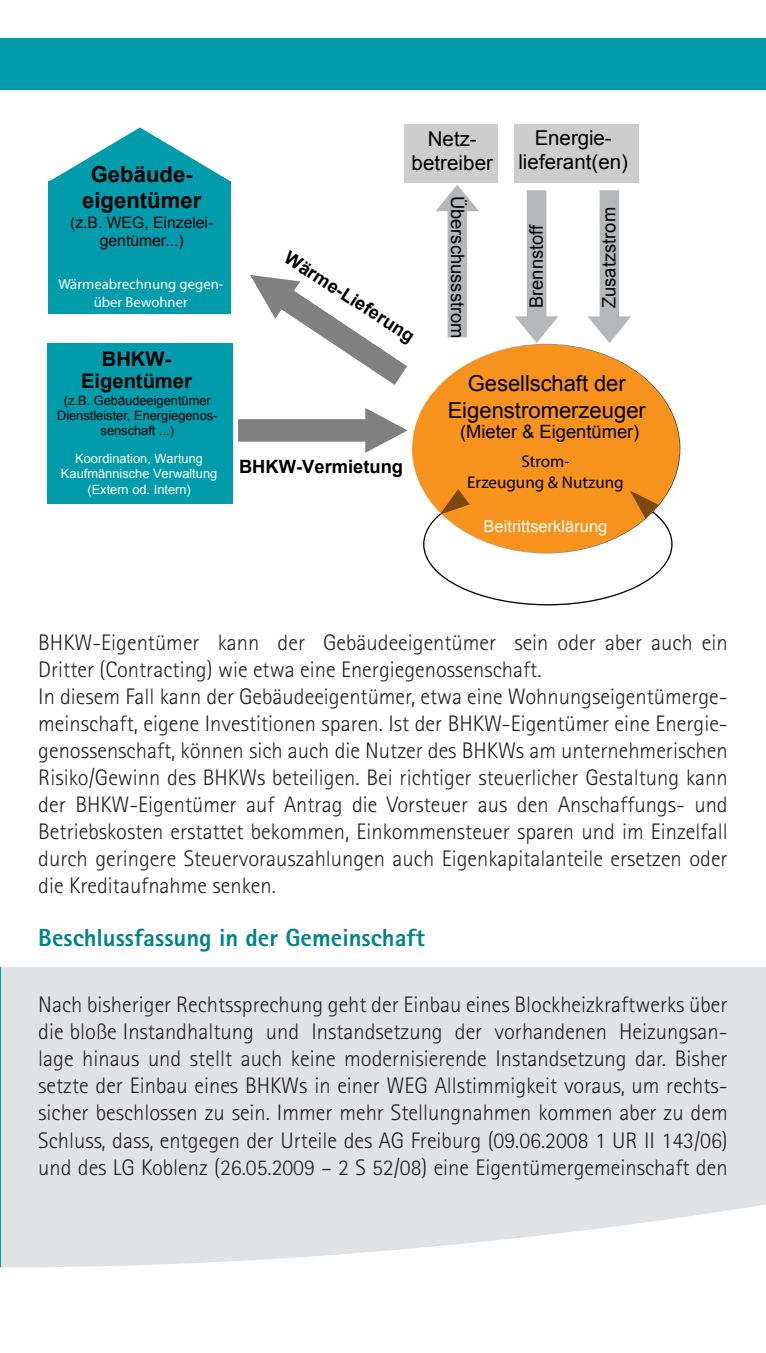
<style>
.page{position:relative;width:766px;height:1353px;background:#fff}
.page>*{position:absolute;margin:0;border:0;box-sizing:border-box;transform-origin:0 0}
.t1{font:800 24.75px "Rotis Sans Serif";color:#00828f}
.t2{font:300 22.5px/27px "Rotis Sans Serif";color:#231f20;text-align:justify}
.t3{font:22.05px/26.3px "Arial";color:#000001;text-align:center}
.t4{font:700 22.05px/25.7px "Arial";color:#000001;text-align:center}
.t5{font:20.47px/24.5px "Arial";color:#000001;text-align:center}
.t6{font:700 20.25px/22.1px "Arial";color:#000001;text-align:center}
.t7{font:18.22px "Arial";color:#000001}
.t8{font:700 18.22px "Arial";color:#000001}
.t9{font:17.1px/20.5px "Myriad Pro";color:#000001;text-align:center}
.t10{font:16.43px "Arial";color:#fff}
.t11{font:15.75px/18.9px "Arial";color:#000001;text-align:center}
.t12{font:14.62px/17.6px "Myriad Pro";color:#fff;text-align:center}
.t13{font:12.83px/15.3px "Arial";color:#000001;text-align:center}
.t14{font:12.83px/15.3px "Arial";color:#fff;text-align:center}
</style>
<div class="page">
<div style="left:0;top:967px;width:765px;height:385px;background:#e1e2e4"></div>
<hr style="left:0;top:967px;width:1px;height:385px;background:#009cac">
<svg style="left:0;top:1205px;width:765px;height:147px;fill:#fff"></svg>
<div style="left:0;top:38px;width:765px;height:51px;background:#009cac"></div>
<div style="left:47px;top:343px;width:185px;height:161px;background:#009cac"></div>
<div style="left:49px;top:181px;width:182px;height:133px;background:#009cac"></div>
<svg style="left:50px;top:127px;width:180px;height:54px"></svg>
<div style="left:411px;top:344px;width:269px;height:209px;background:#f7931d;border:1px solid #fff;border-radius:50%"></div>
<svg style="left:238px;top:408px;width:169px;height:45px"></svg>
<svg style="left:439px;top:489px;width:30px;height:26px"></svg>
<svg style="left:630px;top:490px;width:28px;height:28px"></svg>
<svg style="left:250px;top:275px;width:157px;height:110px"></svg>
<div style="left:404px;top:125px;width:94px;height:58px;background:#cdcdcd"></div>
<div style="left:514px;top:125px;width:125px;height:58px;background:#cdcdcd"></div>
<svg style="left:515px;top:190px;width:43px;height:153px"></svg>
<svg style="left:588px;top:190px;width:43px;height:153px"></svg>
<svg style="left:436px;top:184px;width:43px;height:153px"></svg>
<p class="t4" style="left:82px;top:162px;width:120px">Gebäude&shy;eigentümer</p>
<p class="t11" style="left:70px;top:213px;width:145px">(z.B. WEG, Einzelei&shy;gentümer...)</p>
<p class="t12" style="left:58px;top:275px;width:166px">Wärmeabrechnung gegen&shy;über Bewohner</p>
<p class="t6" style="left:81px;top:348px;width:112px">BHKW-<br>Eigentümer</p>
<p class="t13" style="left:57px;top:392px;width:162px">(z.B. Gebäudeeigentümer<br>Dienstleister, Energiegenos&shy;senschaft ...)</p>
<p class="t14" style="left:61px;top:451px;width:158px">Koordination, Wartung<br>Kaufmännische Verwaltung (Extern od. Intern)</p>
<p class="t5" style="left:411px;top:126px;width:83px">Netz&shy;betreiber</p>
<p class="t5" style="left:518px;top:125px;width:111px">Energie&shy;lieferant(en)</p>
<p class="t8" style="left:293px;top:245px;width:152px;rotate:33deg">Wärme-Lieferung</p>
<p class="t8" style="left:239px;top:454px;width:165px">BHKW-Vermietung</p>
<p class="t7" style="left:469px;top:195px;width:144px;rotate:90deg">Überschussstrom</p>
<p class="t7" style="left:524px;top:308px;width:86px;rotate:-90deg">Brennstoff</p>
<p class="t7" style="left:597px;top:308px;width:103px;rotate:-90deg">Zusatzstrom</p>
<p class="t3" style="left:447px;top:371px;width:200px">Gesellschaft der<br>Eigenstromerzeuger</p>
<p class="t7" style="left:460px;top:419px;width:181px">(Mieter &amp; Eigentümer)</p>
<p class="t9" style="left:467px;top:451px;width:158px">Strom-<br>Erzeugung &amp; Nutzung</p>
<p class="t10" style="left:483px;top:515px;width:125px">Beitrittserklärung</p>
<p class="t2" style="left:38px;top:629px;width:690px;text-align:left">BHKW-Eigentümer kann der Gebäudeeigentümer sein oder aber auch ein Dritter (Contracting) wie etwa eine Energiegenossenschaft.<br>In diesem Fall kann der Gebäudeeigentümer, etwa eine Wohnungseigentümerge&shy;meinschaft, eigene Investitionen sparen. Ist der BHKW-Eigentümer eine Energie&shy;genossenschaft, können sich auch die Nutzer des BHKWs am unternehmerischen Risiko/Gewinn des BHKWs beteiligen. Bei richtiger steuerlicher Gestaltung kann der BHKW-Eigentümer auf Antrag die Vorsteuer aus den Anschaffungs- und Betriebskosten erstattet bekommen, Einkommensteuer sparen und im Einzelfall durch geringere Steuervorauszahlungen auch Eigenkapitalanteile ersetzen oder die Kreditaufnahme senken.</p>
<p class="t1" style="left:38px;top:921px;width:388px">Beschlussfassung in der Gemeinschaft</p>
<p class="t2" style="left:38px;top:991px;width:690px">Nach bisheriger Rechtssprechung geht der Einbau eines Blockheizkraftwerks über die bloße Instandhaltung und Instandsetzung der vorhandenen Heizungsan&shy;lage hinaus und stellt auch keine modernisierende Instandsetzung dar. Bisher setzte der Einbau eines BHKWs in einer WEG Allstimmigkeit voraus, um rechts&shy;sicher beschlossen zu sein. Immer mehr Stellungnahmen kommen aber zu dem Schluss, dass, entgegen der Urteile des AG Freiburg (09.06.2008 1 UR II 143/06) und des LG Koblenz (26.05.2009 – 2 S 52/08) eine Eigentümergemeinschaft den</p>
</div>
